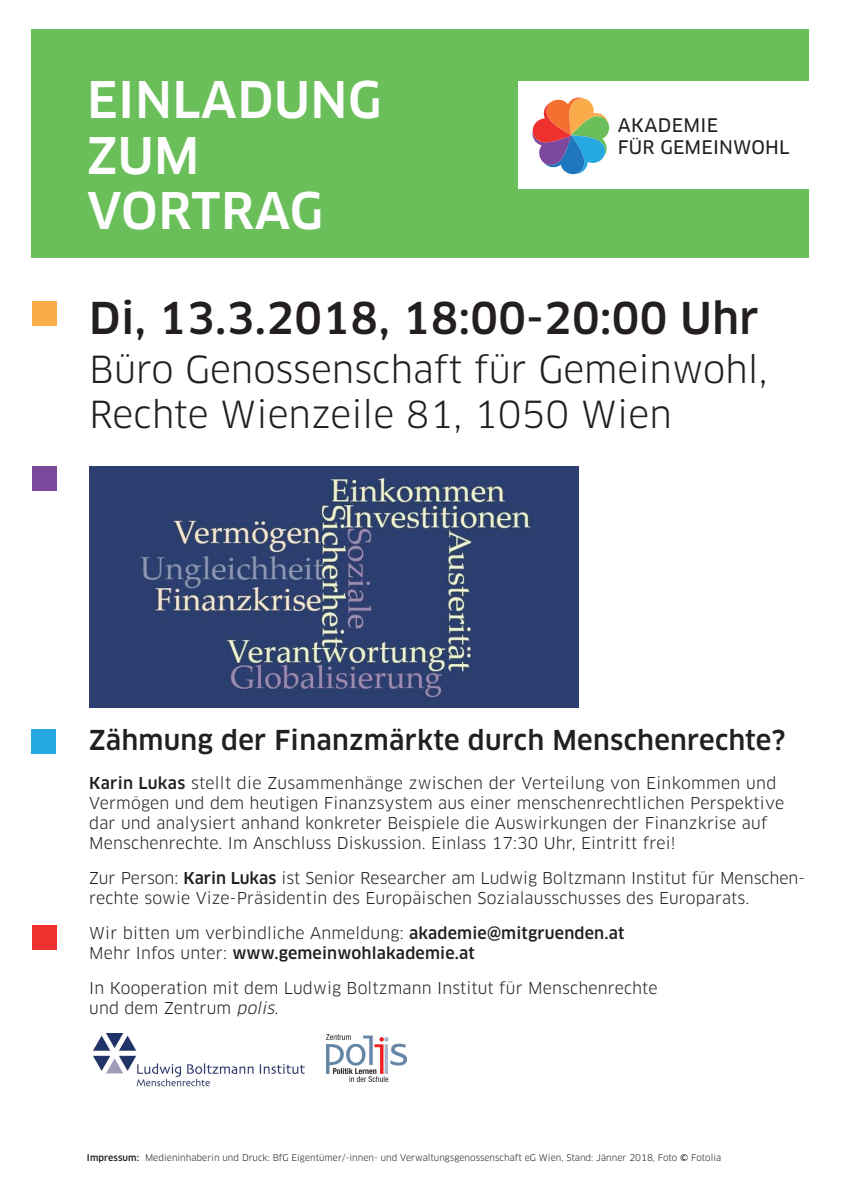
<style>
.page{position:relative;width:842px;height:1191px;background:#fff}
.page>*{position:absolute;margin:0;border:0;box-sizing:border-box;transform-origin:0 0}
.t1{font:500 49.3px/55.7px "Clan OT";letter-spacing:.01em;color:#fff}
.t2{font:500 42.8px "Clan OT";letter-spacing:.01em;color:#231f20}
.t3{font:36.4px "Clan OT";color:#231f20}
.t4{font:500 26.8px "Clan OT";letter-spacing:.01em;color:#231f20}
.t5{font:18.3px/21.9px "Clan OT News";letter-spacing:.01em;color:#231f20}
.t6{font:16px/20px "Clan OT";letter-spacing:.01em;color:#231f20}
.t7{font:500 16px "Clan OT";letter-spacing:.01em;color:#231f20}
.t8{font:9px "Clan OT";color:#231f20}
.s1{font-weight:500}
.s2{font-weight:400}
.s3{font-style:italic}
.s4{font-family:"Clan OT News"}
</style>
<div class="page">
<div style="left:32px;top:29px;width:777px;height:228px;background:#6bbf5b"></div>
<div style="left:32px;top:301px;width:25px;height:25px;background:#faab4a"></div>
<div style="left:32px;top:466px;width:24px;height:24px;background:#7b489c"></div>
<div style="left:32px;top:729px;width:24px;height:24px;background:#26a9e0"></div>
<div style="left:32px;top:925px;width:24px;height:25px;background:#ee302f"></div>
<img style="left:90px;top:466px;width:488px;height:242px">
<div style="left:518px;top:81px;width:304px;height:107px;background:#fff"></div>
<svg style="left:532px;top:97px;width:78px;height:78px"></svg>
<img style="left:93px;top:1033px;width:211px;height:54px">
<img style="left:326px;top:1034px;width:81px;height:47px">
<p class="t1" style="left:87px;top:72px;width:296px">EINLADUNG<br>ZUM</p>
<p class="t1" style="left:87px;top:184px;width:237px">VORTRAG</p>
<p class="t5" style="left:618px;top:115px;width:173px">AKADEMIE<br>FÜR GEMEINWOHL</p>
<p class="t2" style="left:89px;top:294px;width:671px">Di, 13.3.2018, 18:00-20:00 Uhr</p>
<p class="t3" style="left:89px;top:348px;width:680px">Büro Genossenschaft für Gemeinwohl,</p>
<p class="t3" style="left:89px;top:393px;width:584px">Rechte Wienzeile 81, 1050 Wien</p>
<p class="t4" style="left:89px;top:724px;width:698px">Zähmung der Finanzmärkte durch Menschenrechte?</p>
<p class="t6" style="left:89px;top:773px;width:689px"><span class="s1">Karin Lukas</span> stellt die Zusammenhänge zwischen der Verteilung von Einkommen und</p>
<p class="t6" style="left:89px;top:793px;width:696px">Vermögen und dem heutigen Finanzsystem aus einer menschenrechtlichen Perspektive dar und analysiert anhand konkreter Beispiele die Auswirkungen der Finanzkrise auf</p>
<p class="t6" style="left:89px;top:833px;width:588px">Menschenrechte. Im Anschluss Diskussion. Einlass 17:30 Uhr, Eintritt frei!</p>
<p class="t6" style="left:89px;top:868px;width:717px">Zur Person: <span class="s1">Karin Lukas</span> ist Senior Researcher am Ludwig Boltzmann Institut für Menschen-</p>
<p class="t6" style="left:89px;top:888px;width:662px">rechte sowie Vize-Präsidentin des Europäischen Sozialausschusses des Europarats.</p>
<p class="t6" style="left:89px;top:923px;width:537px">Wir bitten um verbindliche Anmeldung: <span class="s1">akademie@mitgruenden.at</span></p>
<p class="t7" style="left:89px;top:944px;width:387px"><span class="s2">Mehr Infos unter:</span> www.gemeinwohlakademie.at</p>
<p class="t6" style="left:89px;top:978px;width:570px">In Kooperation mit dem Ludwig Boltzmann Institut für Menschenrechte</p>
<p class="t6" style="left:89px;top:998px;width:194px">und dem Zentrum <span class="s3">polis.</span></p>
<p class="t8" style="left:87px;top:1151px;width:636px"><span class="s1">Impressum:</span> Medieninhaberin und Druck: BfG Eigentümer/-innen- und Verwaltungsgenossenschaft eG Wien, Stand: Jänner 2018, Foto <span class="s4">©</span> Fotolia</p>
</div>
